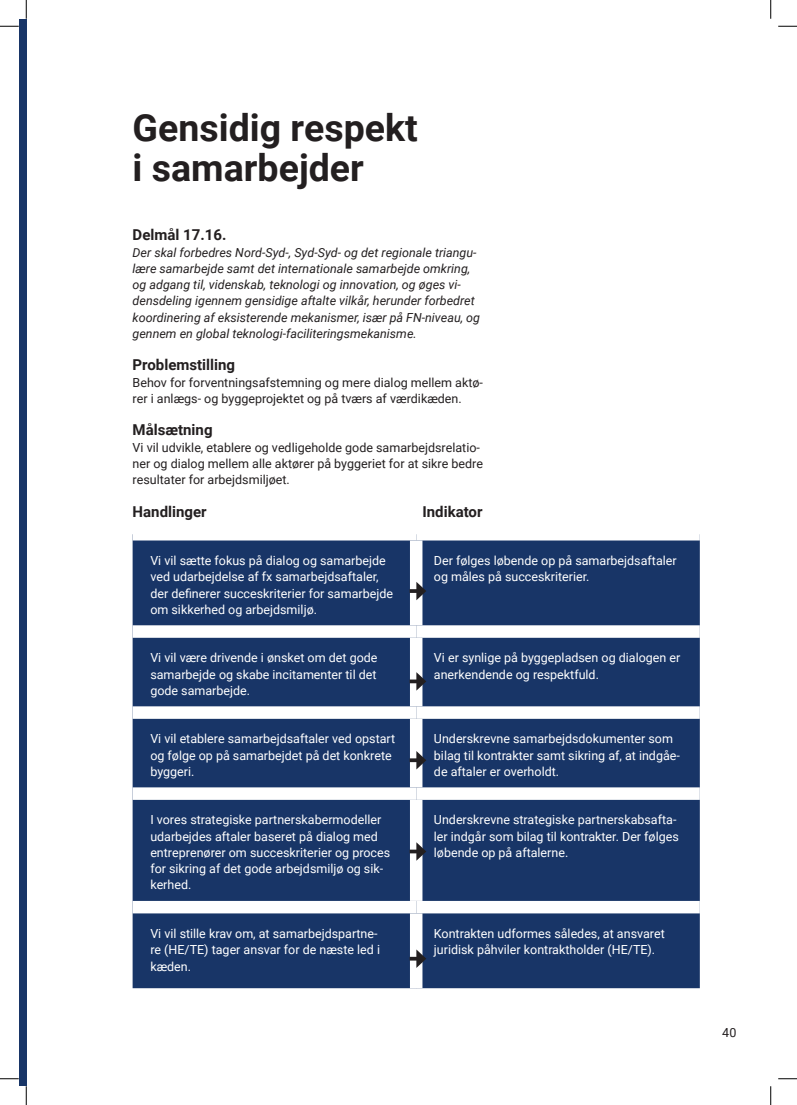
<style>
.page{position:relative;width:797px;height:1105px;background:#fff}
.page>*{position:absolute;margin:0;border:0;box-sizing:border-box;transform-origin:0 0}
.Rubrik{font:700 37.5px/40px "Roboto";color:#231f20}
.mellem{font:700 15px "Roboto";color:#231f20}
.Skema{font:12.5px/16.2px "Roboto";color:#fff}
.Brød{font:italic 12.5px/16.2px "Roboto";color:#231f20}
.Brød-2{font:12.5px/16.2px "Roboto";color:#231f20}
</style>
<div class="page">
<div style="left:19px;top:19px;width:7px;height:1067px;background:#183567"></div>
<div style="left:133px;top:540px;width:566px;height:448px;background:#183567"></div>
<div style="left:410px;top:540px;width:12px;height:85px;background:#fff"></div>
<div style="left:133px;top:625px;width:283px;height:13px;background:#fff"></div>
<div style="left:416px;top:625px;width:283px;height:13px;background:#fff"></div>
<div style="left:410px;top:638px;width:12px;height:68px;background:#fff"></div>
<div style="left:133px;top:706px;width:283px;height:13px;background:#fff"></div>
<div style="left:416px;top:706px;width:283px;height:13px;background:#fff"></div>
<div style="left:410px;top:719px;width:12px;height:68px;background:#fff"></div>
<div style="left:133px;top:787px;width:283px;height:13px;background:#fff"></div>
<div style="left:416px;top:787px;width:283px;height:13px;background:#fff"></div>
<div style="left:410px;top:800px;width:12px;height:101px;background:#fff"></div>
<div style="left:133px;top:901px;width:283px;height:12px;background:#fff"></div>
<div style="left:416px;top:901px;width:283px;height:12px;background:#fff"></div>
<div style="left:410px;top:913px;width:12px;height:75px;background:#fff"></div>
<svg style="left:409px;top:679px;width:7px;height:4px"></svg>
<svg style="left:416px;top:672px;width:10px;height:19px"></svg>
<svg style="left:409px;top:589px;width:7px;height:4px"></svg>
<svg style="left:416px;top:582px;width:10px;height:18px"></svg>
<svg style="left:409px;top:758px;width:7px;height:4px"></svg>
<svg style="left:416px;top:751px;width:10px;height:18px"></svg>
<svg style="left:409px;top:842px;width:17px;height:19px"></svg>
<svg style="left:409px;top:949px;width:17px;height:39px"></svg>
<svg style="left:0;top:25px;width:19px;height:2px"></svg>
<svg style="left:778px;top:25px;width:19px;height:2px"></svg>
<svg style="left:0;top:1078px;width:19px;height:1px"></svg>
<svg style="left:778px;top:1078px;width:19px;height:1px"></svg>
<svg style="left:25px;top:0;width:2px;height:19px"></svg>
<svg style="left:25px;top:1086px;width:2px;height:19px"></svg>
<svg style="left:770px;top:0;width:1px;height:19px"></svg>
<svg style="left:770px;top:1086px;width:1px;height:19px"></svg>
<p class="Rubrik" style="left:133px;top:107px;width:287px">Gensidig respekt i samarbejder</p>
<p class="mellem" style="left:133px;top:224px;width:95px">Delmål 17.16.</p>
<p class="Brød" style="left:133px;top:243px;width:349px">Der skal forbedres Nord-Syd-, Syd-Syd- og det regionale triangu&shy;lære samarbejde samt det internationale samarbejde omkring, og adgang til, videnskab, teknologi og innovation, og øges vi&shy;densdeling igennem gensidige aftalte vilkår, herunder forbedret koordinering af eksisterende mekanismer, især på FN-niveau, og gennem en global teknologi-faciliteringsmekanisme.</p>
<p class="mellem" style="left:133px;top:354px;width:104px">Problemstilling</p>
<p class="Brød-2" style="left:133px;top:373px;width:352px">Behov for forventningsafstemning og mere dialog mellem aktø&shy;rer i anlægs- og byggeprojektet og på tværs af værdikæden.</p>
<p class="mellem" style="left:133px;top:419px;width:81px">Målsætning</p>
<p class="Brød-2" style="left:133px;top:438px;width:352px">Vi vil udvikle, etablere og vedligeholde gode samarbejdsrelatio&shy;ner og dialog mellem alle aktører på byggeriet for at sikre bedre resultater for arbejdsmiljøet.</p>
<p class="mellem" style="left:133px;top:501px;width:75px">Handlinger</p>
<p class="mellem" style="left:422px;top:501px;width:62px">Indikator</p>
<p class="Skema" style="left:150px;top:552px;width:244px">Vi vil sætte fokus på dialog og samarbejde ved udarbejdelse af fx samarbejdsaftaler, der definerer succeskriterier for samarbejde om sikkerhed og arbejdsmiljø.</p>
<p class="Skema" style="left:434px;top:552px;width:244px">Der følges løbende op på samarbejdsaftaler og måles på succeskriterier.</p>
<p class="Skema" style="left:150px;top:649px;width:229px;text-align:justify">Vi vil være drivende i ønsket om det gode samarbejde og skabe incitamenter til det gode samarbejde.</p>
<p class="Skema" style="left:434px;top:649px;width:248px">Vi er synlige på byggepladsen og dialogen er anerkendende og respektfuld.</p>
<p class="Skema" style="left:150px;top:730px;width:246px">Vi vil etablere samarbejdsaftaler ved opstart og følge op på samarbejdet på det konkrete byggeri.</p>
<p class="Skema" style="left:434px;top:730px;width:247px">Underskrevne samarbejdsdokumenter som bilag til kontrakter samt sikring af, at indgåe&shy;de aftaler er overholdt.</p>
<p class="Skema" style="left:150px;top:811px;width:241px">I vores strategiske partnerskabermodeller udarbejdes aftaler baseret på dialog med entreprenører om succeskriterier og proces for sikring af det gode arbejdsmiljø og sik&shy;kerhed.</p>
<p class="Skema" style="left:434px;top:811px;width:246px">Underskrevne strategiske partnerskabsafta&shy;ler indgår som bilag til kontrakter. Der følges løbende op på aftalerne.</p>
<p class="Skema" style="left:150px;top:925px;width:231px">Vi vil stille krav om, at samarbejdspartne&shy;re (HE/TE) tager ansvar for de næste led i kæden.</p>
<p class="Skema" style="left:434px;top:925px;width:232px">Kontrakten udformes således, at ansvaret juridisk påhviler kontraktholder (HE/TE).</p>
<p class="Brød-2" style="left:722px;top:1023px;width:16px">40</p>
</div>
